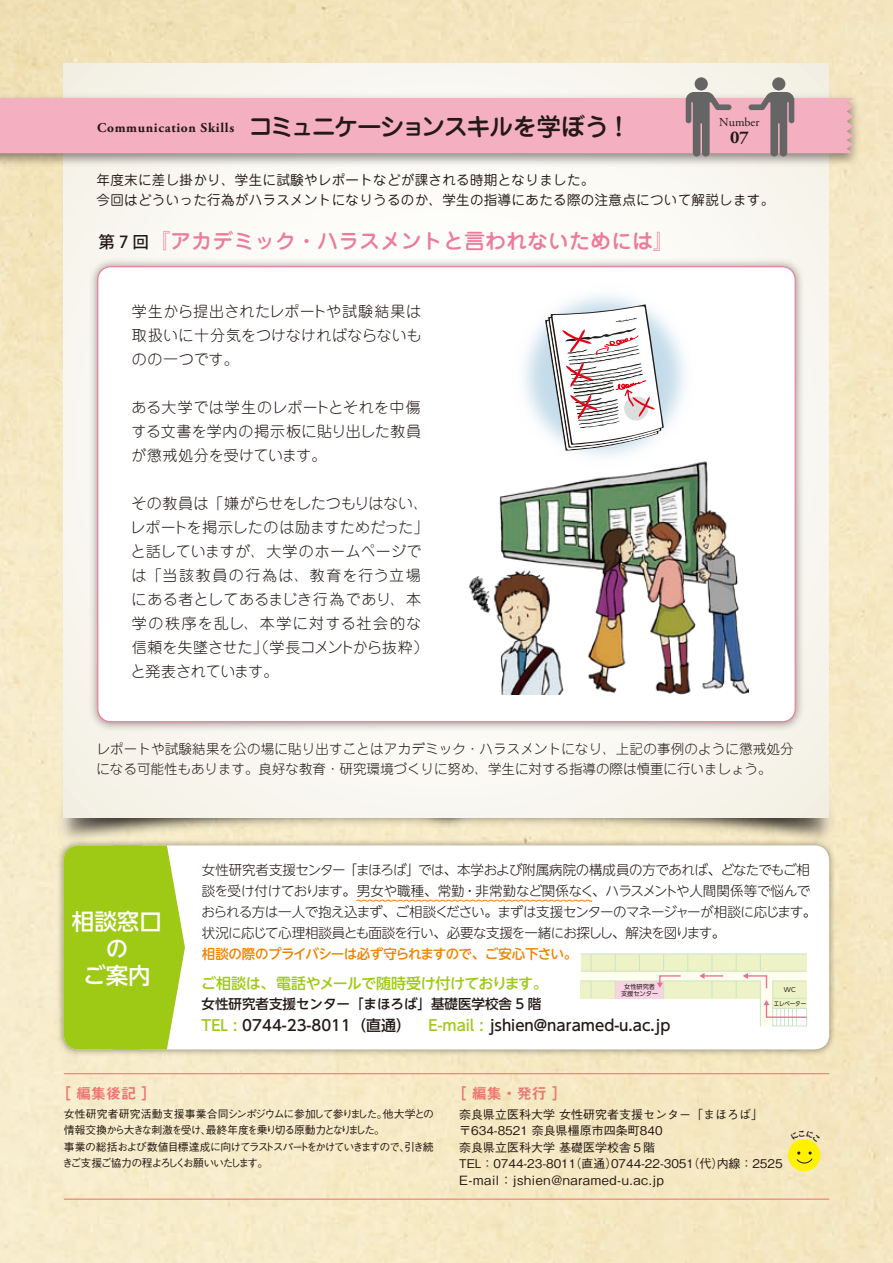
<style>
.page{position:relative;width:893px;height:1263px;background:#fff}
.page>*{position:absolute;margin:0;border:0;box-sizing:border-box;transform-origin:0 0}
.t1{font:500 24.75px "Jun 34 Pro";letter-spacing:-.08em;color:#231916}
.t2{font:500 22.5px/27px "UD Shin Go NT Pro";color:#fff;text-align:center}
.t3{font:500 21px "Jun 34 Pro";color:#ed7b9b}
.t4{font:700 18px "Adobe Garamond Pro";color:#231916}
.t5{font:300 15px/24px "Jun 101 Pro";letter-spacing:.02em;color:#231916;text-align:justify}
.t6{font:500 15px "UD Shin Go NT Pro";color:#231916}
.t7{font:500 15px "UD Shin Go NT Pro";letter-spacing:-.025em;color:#9ec915}
.t8{font:15px "Midashi Go Pr 6 N MB31";color:#ed7571}
.t9{font:300 13.5px/21px "UD Shin M Go Pro";letter-spacing:-.04em;color:#231916}
.t10{font:300 13.5px/20.2px "Jun 101 Pro";letter-spacing:.015em;color:#231916}
.t11{font:13.5px/20.2px "Jun 201 Pro";letter-spacing:.025em;color:#231916}
.t12{font:500 13.5px "UD Shin M Go Pro";letter-spacing:-.04em;color:#f08300}
.t13{font:500 13.5px "UD Shin Go NT Pro";color:#231916}
.t14{font:700 13.5px "Adobe Garamond Pro";letter-spacing:.05em;color:#231916}
.t15{font:500 12.75px "Gothic BBB Pr 6 N";letter-spacing:.05em;color:#231916}
.t16{font:12.15px "Adobe Garamond Pro";color:#231916}
.t17{font:500 12px/16.5px "Gothic BBB Pr 6 N";color:#231916}
.t18{font:500 10.8px/16.5px "Gothic BBB Pr 6 N";letter-spacing:-.11em;color:#231916}
.t19{font:6.15px/7.1px "UD Shin Go Pro";color:#231916;text-align:center}
.t20{font:6.15px "UD Shin Go Pro";color:#231916;scale:.87 1}
.s1{font-family:"Koz Go Pro";font-size:16.5px;color:#231916}
.s2{color:#9ec915}
</style>
<div class="page">
<img style="left:0;top:0;width:893px;height:1263px">
<img style="left:512px;top:665px;width:375px;height:223px">
<img style="left:5px;top:665px;width:507px;height:223px">
<div style="left:63px;top:63px;width:765px;height:755px;background:#f8f6f0"></div>
<img style="left:90px;top:253px;width:714px;height:478px">
<div style="left:98px;top:267px;width:697px;height:455px;background:#fff;border-radius:13px"></div>
<img style="left:0;top:89px;width:866px;height:81px">
<div style="left:0;top:98px;width:853px;height:55px;background:#f4afc0"></div>
<div style="left:772px;top:77px;width:13px;height:14px;background:#666565;border-radius:50%"></div>
<svg style="left:749px;top:92px;width:45px;height:65px;background:#af8f96"></svg>
<div style="left:695px;top:77px;width:13px;height:14px;background:#666565;border-radius:50%"></div>
<svg style="left:686px;top:92px;width:45px;height:65px;background:#af8f96"></svg>
<img style="left:468px;top:504px;width:280px;height:191px">
<img style="left:476px;top:247px;width:257px;height:257px">
<svg style="left:545px;top:304px;width:119px;height:147px"></svg>
<hr style="left:64px;top:1073px;width:765px;height:1px;background:#ed7571">
<hr style="left:64px;top:1198px;width:765px;height:2px;background:#ed7571">
<div style="left:788px;top:1139px;width:32px;height:32px;background:#fff100;border-radius:50%"></div>
<svg style="left:796px;top:1151px;width:17px;height:13px"></svg>
<div style="left:56px;top:838px;width:786px;height:225px;background:#231916;opacity:.5"></div>
<div style="left:64px;top:845px;width:765px;height:204px;background:#fff;border-radius:15px"></div>
<div style="left:64px;top:845px;width:89px;height:204px;background:#9ec915;border-radius:15px"></div>
<svg style="left:113px;top:845px;width:72px;height:204px"></svg>
<svg style="left:356px;top:899px;width:237px;height:3px"></svg>
<hr style="left:581px;top:953px;width:225px;height:1px;background:#cbe5c4">
<svg style="left:580px;top:954px;width:227px;height:73px"></svg>
<svg style="left:790px;top:1130px;width:30px;height:12px"></svg>
<h1 class="t1" style="left:248px;top:107px;width:384px">コミュニケーションスキルを学ぼう！</h1>
<p class="t14" style="left:97px;top:119px;width:139px">Communication Skills</p>
<p class="t16" style="left:719px;top:115px;width:42px">Number</p>
<p class="t4" style="left:730px;top:127px;width:20px">07</p>
<p class="t11" style="left:96px;top:168px;width:679px">年度末に差し掛かり、学生に試験やレポートなどが課される時期となりました。<br>今回はどういった行為がハラスメントになりうるのか、学生の指導にあたる際の注意点について解説します。</p>
<h3 class="t3" style="left:99px;top:225px;width:577px"><span class="s1">第 7 回</span>『アカデミック・ハラスメントと言われないためには』</h3>
<p class="t5" style="left:132px;top:297px;width:291px">学生から提出されたレポートや試験結果は取扱いに十分気をつけなければならないものの一つです。</p>
<p class="t5" style="left:131px;top:393px;width:291px">ある大学では学生のレポートとそれを中傷する文書を学内の掲示板に貼り出した教員が懲戒処分を受けています。</p>
<p class="t5" style="left:130px;top:489px;width:300px;text-align:left">その教員は「嫌がらせをしたつもりはない、レポートを掲示したのは励ますためだった」と話していますが、大学のホームページでは「当該教員の行為は、教育を行う立場にある者としてあるまじき行為であり、本学の秩序を乱し、本学に対する社会的な信頼を失墜させた」（学長コメントから抜粋）と発表されています。</p>
<p class="t10" style="left:96px;top:737px;width:699px">レポートや試験結果を公の場に貼り出すことはアカデミック・ハラスメントになり、上記の事例のように懲戒処分になる可能性もあります。良好な教育・研究環境づくりに努め、学生に対する指導の際は慎重に行いましょう。</p>
<h2 class="t2" style="left:72px;top:907px;width:91px">相談窓口の<br>ご案内</h2>
<p class="t9" style="left:202px;top:859px;width:616px">女性研究者支援センター「まほろば」では、本学および附属病院の構成員の方であれば、どなたでもご相談を受け付けております。男女や職種、常勤・非常勤など関係なく、ハラスメントや人間関係等で悩んでおられる方は一人で抱え込まず、ご相談ください。まずは支援センターのマネージャーが相談に応じます。状況に応じて心理相談員とも面談を行い、必要な支援を一緒にお探しし、解決を図ります。</p>
<p class="t12" style="left:202px;top:943px;width:377px">相談の際のプライバシーは必ず守られますので、ご安心下さい。</p>
<p class="t19" style="left:621px;top:982px;width:39px">女性研究者支援センター</p>
<p class="t19" style="left:784px;top:986px;width:13px">WC</p>
<p class="t20" style="left:774px;top:999px;width:39px">エレベーター</p>
<p class="t7" style="left:201px;top:971px;width:348px">ご相談は、電話やメールで随時受け付けております。</p>
<p class="t13" style="left:202px;top:993px;width:341px">女性研究者支援センター「まほろば」基礎医学校舎 5 階</p>
<p class="t6" style="left:202px;top:1013px;width:470px"><span class="s2">TEL :</span> 0744-23-8011（直通） <span class="s2">　E-mail :</span> jshien@naramed-u.ac.jp</p>
<p class="t8" style="left:56px;top:1081px;width:101px">［ 編集後記 ］</p>
<p class="t18" style="left:62px;top:1104px;width:373px">女性研究者研究活動支援事業合同シンポジウムに参加して参りました。他大学との情報交換から大きな刺激を受け、最終年度を乗り切る原動力となりました。<br>事業の総括および数値目標達成に向けてラストスパートをかけていきますので、引き続きご支援ご協力の程よろしくお願いいたします。</p>
<p class="t8" style="left:452px;top:1081px;width:116px">［ 編集・発行 ］</p>
<p class="t17" style="left:459px;top:1105px;width:325px">奈良県立医科大学 女性研究者支援センター「まほろば」〒634-8521 奈良県橿原市四条町840<br>奈良県立医科大学 基礎医学校舎５階<br>TEL：0744-23-8011（直通）0744-22-3051（代）内線：2525</p>
<p class="t15" style="left:459px;top:1170px;width:206px">E-mail：jshien@naramed-u.ac.jp</p>
</div>
